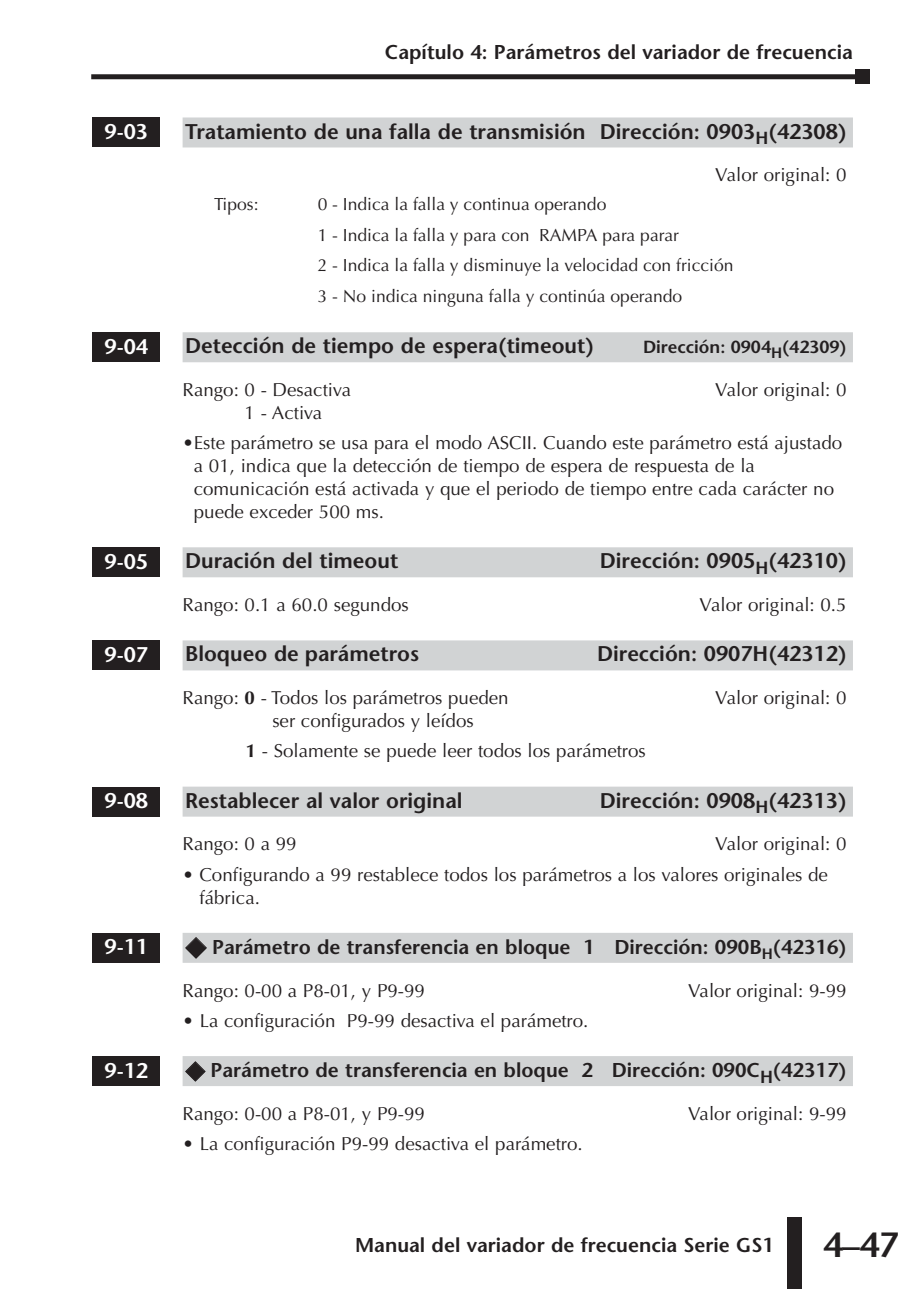
<style>
.page{position:relative;width:923px;height:1305px;background:#fff}
.page>*{position:absolute;margin:0;border:0;box-sizing:border-box;transform-origin:0 0}
.t1{font:600 35px "Stone Sans";color:#231f20}
.t2{font:600 21.25px "Stone Sans";color:#231f20}
.t3{font:600 21.25px "Stone Sans";color:#fff}
.t4{font:600 20px "Stone Sans";color:#231f20}
.t5{font:18.75px/23px "Optima";color:#231f20}
.t6{font:17.5px/30.5px "Optima";color:#231f20}
.t7{font:600 17.5px "Stone Sans";color:#231f20}
.s1{font-weight:700}
</style>
<div class="page">
<div style="left:182px;top:118px;width:670px;height:30px;background:#d1d3d4"></div>
<div style="left:182px;top:332px;width:670px;height:30px;background:#d1d3d4"></div>
<div style="left:182px;top:547px;width:670px;height:30px;background:#d1d3d4"></div>
<div style="left:182px;top:640px;width:670px;height:30px;background:#d1d3d4"></div>
<div style="left:182px;top:787px;width:670px;height:30px;background:#d1d3d4"></div>
<div style="left:182px;top:933px;width:670px;height:30px;background:#d1d3d4"></div>
<div style="left:182px;top:1056px;width:670px;height:30px;background:#d1d3d4"></div>
<div style="left:92px;top:1056px;width:68px;height:30px;background:#231f20"></div>
<div style="left:92px;top:933px;width:68px;height:30px;background:#231f20"></div>
<div style="left:92px;top:787px;width:68px;height:30px;background:#231f20"></div>
<div style="left:92px;top:640px;width:68px;height:30px;background:#231f20"></div>
<div style="left:92px;top:547px;width:68px;height:30px;background:#231f20"></div>
<div style="left:92px;top:332px;width:68px;height:30px;background:#231f20"></div>
<div style="left:92px;top:118px;width:68px;height:30px;background:#231f20"></div>
<div style="left:91px;top:74px;width:764px;height:5px;background:#231f20"></div>
<div style="left:855px;top:70px;width:14px;height:14px;background:#231f20"></div>
<div style="left:787px;top:1217px;width:14px;height:72px;background:#231f20"></div>
<p class="t3" style="left:104px;top:123px;width:45px">9-03</p>
<p class="t3" style="left:104px;top:338px;width:45px">9-04</p>
<p class="t3" style="left:104px;top:553px;width:45px">9-05</p>
<p class="t3" style="left:104px;top:646px;width:45px">9-07</p>
<p class="t3" style="left:104px;top:792px;width:45px">9-08</p>
<p class="t3" style="left:104px;top:939px;width:45px">9-11</p>
<p class="t3" style="left:104px;top:1062px;width:45px">9-12</p>
<p class="t4" style="left:385px;top:44px;width:469px">Capítulo 4: Parámetros del variador de frecuencia</p>
<p class="t2" style="left:185px;top:123px;width:663px">Tratamiento de una falla de transmisión Dirección: 0903<sub>H</sub>(42308)</p>
<p class="t5" style="left:715px;top:165px;width:133px">Valor original: 0</p>
<p class="t6" style="left:214px;top:191px;width:46px">Tipos:</p>
<p class="t6" style="left:318px;top:191px;width:417px">0 - Indica la falla y continua operando<br>1 - Indica la falla y para con RAMPA para parar<br>2 - Indica la falla y disminuye la velocidad con fricción 3 - No indica ninguna falla y continúa operando</p>
<p class="t2" style="left:185px;top:338px;width:410px">Detección de tiempo de espera(timeout)</p>
<p class="t7" style="left:643px;top:340px;width:205px">Dirección: 0904<sub>H</sub>(42309)</p>
<p class="t5" style="left:182px;top:380px;width:170px">Rango: 0 - Desactiva</p>
<p class="t5" style="left:715px;top:380px;width:133px">Valor original: 0</p>
<p class="t5" style="left:244px;top:403px;width:79px">1 - Activa</p>
<p class="t5" style="left:194px;top:433px;width:650px;text-indent:-11px">•Este parámetro se usa para el modo ASCII. Cuando este parámetro está ajustado a 01, indica que la detección de tiempo de espera de respuesta de la comunicación está activada y que el periodo de tiempo entre cada carácter no puede exceder 500 ms.</p>
<p class="t2" style="left:185px;top:553px;width:215px">Duración del timeout</p>
<p class="t2" style="left:600px;top:553px;width:248px">Dirección: 0905<sub>H</sub>(42310)</p>
<p class="t5" style="left:182px;top:595px;width:228px">Rango: 0.1 a 60.0 segundos</p>
<p class="t5" style="left:699px;top:595px;width:148px">Valor original: 0.5</p>
<p class="t2" style="left:185px;top:646px;width:235px">Bloqueo de parámetros</p>
<p class="t2" style="left:597px;top:646px;width:251px">Dirección: 0907H(42312)</p>
<p class="t5" style="left:182px;top:688px;width:327px">Rango: <span class="s1">0</span> - Todos los parámetros pueden</p>
<p class="t5" style="left:715px;top:688px;width:133px">Valor original: 0</p>
<p class="t5" style="left:246px;top:707px;width:402px;line-height:30.2px;text-indent:27px">ser configurados y leídos<br><span class="s1">1</span> - Solamente se puede leer todos los parámetros</p>
<p class="t2" style="left:185px;top:792px;width:279px">Restablecer al valor original</p>
<p class="t2" style="left:600px;top:792px;width:248px">Dirección: 0908<sub>H</sub>(42313)</p>
<p class="t5" style="left:182px;top:834px;width:116px">Rango: 0 a 99</p>
<p class="t5" style="left:715px;top:834px;width:133px">Valor original: 0</p>
<p class="t5" style="left:199px;top:865px;width:630px;text-indent:-17px">• Configurando a 99 restablece todos los parámetros a los valores originales de fábrica.</p>
<p class="t4" style="left:212px;top:939px;width:636px">Parámetro de transferencia en bloque 1 Dirección: 090B<sub>H</sub>(42316)</p>
<p class="t5" style="left:182px;top:981px;width:244px">Rango: 0-00 a P8-01, y P9-99</p>
<p class="t5" style="left:688px;top:981px;width:160px">Valor original: 9-99</p>
<p class="t5" style="left:182px;top:1011px;width:407px">• La configuración P9-99 desactiva el parámetro.</p>
<p class="t4" style="left:211px;top:1062px;width:637px">Parámetro de transferencia en bloque 2 Dirección: 090C<sub>H</sub>(42317)</p>
<p class="t5" style="left:182px;top:1104px;width:244px">Rango: 0-00 a P8-01, y P9-99</p>
<p class="t5" style="left:688px;top:1104px;width:160px">Valor original: 9-99</p>
<p class="t5" style="left:182px;top:1134px;width:401px">• La configuración P9-99 desactiva el parámetro.</p>
<p class="t4" style="left:355px;top:1237px;width:420px">Manual del variador de frecuencia Serie GS1</p>
<h1 class="t1" style="left:823px;top:1231px;width:77px">4–47</h1>
</div>
